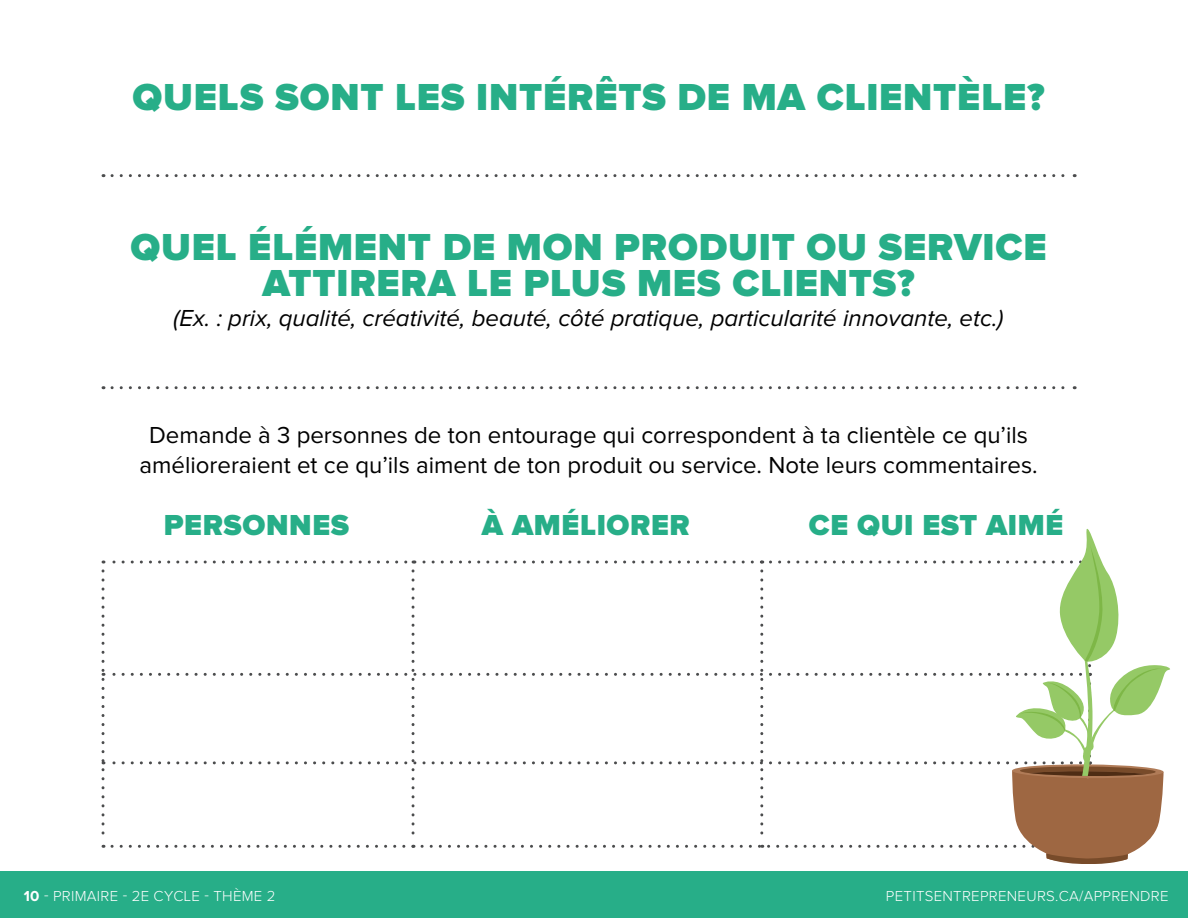
<style>
.page{position:relative;width:1188px;height:918px;background:#fff}
.page>*{position:absolute;margin:0;border:0;box-sizing:border-box;transform-origin:0 0}
.titre_orange{font:900 39px/36px "Proxima Nova";letter-spacing:.02em;color:#27ae88;text-align:center}
.titre_orange-2{font:900 30px "Proxima Nova";letter-spacing:.02em;color:#27ae88}
.titre_orange-3{font:24px/30px "Proxima Nova";color:#000;text-align:center}
.texte_courant{font:italic 24px "Proxima Nova";color:#000}
.titre_orange-4{font:300 15px "Proxima Nova";letter-spacing:.02em;color:#fff}
.s1{font-weight:700}
</style>
<div class="page">
<div style="left:0;top:872px;width:1188px;height:46px;background:#27ae88"></div>
<svg style="left:112px;top:174px;width:963px;height:3px"></svg>
<svg style="left:112px;top:386px;width:963px;height:3px"></svg>
<svg style="left:102px;top:529px;width:1068px;height:335px"></svg>
<p class="titre_orange" style="left:133px;top:80px;width:913px">QUELS SONT LES INTÉRÊTS DE MA CLIENTÈLE?</p>
<p class="titre_orange" style="left:131px;top:230px;width:918px">QUEL ÉLÉMENT DE MON PRODUIT OU SERVICE<br>ATTIRERA LE PLUS MES CLIENTS?</p>
<p class="texte_courant" style="left:174px;top:307px;width:831px">(Ex. : prix, qualité, créativité, beauté, côté pratique, particularité innovante, etc.)</p>
<p class="titre_orange-3" style="left:139px;top:421px;width:900px">Demande à 3 personnes de ton entourage qui correspondent à ta clientèle ce qu’ils amélioreraient et ce qu’ils aiment de ton produit ou service. Note leurs commentaires.</p>
<p class="titre_orange-2" style="left:164px;top:511px;width:187px">PERSONNES</p>
<p class="titre_orange-2" style="left:482px;top:511px;width:210px">À AMÉLIORER</p>
<p class="titre_orange-2" style="left:809px;top:511px;width:256px">CE QUI EST AIMÉ</p>
<p class="titre_orange-4" style="left:24px;top:889px;width:253px"><span class="s1">10</span> - PRIMAIRE - 2E CYCLE - THÈME 2</p>
<p class="titre_orange-4" style="left:886px;top:889px;width:284px">PETITSENTREPRENEURS.CA/APPRENDRE</p>
</div>
